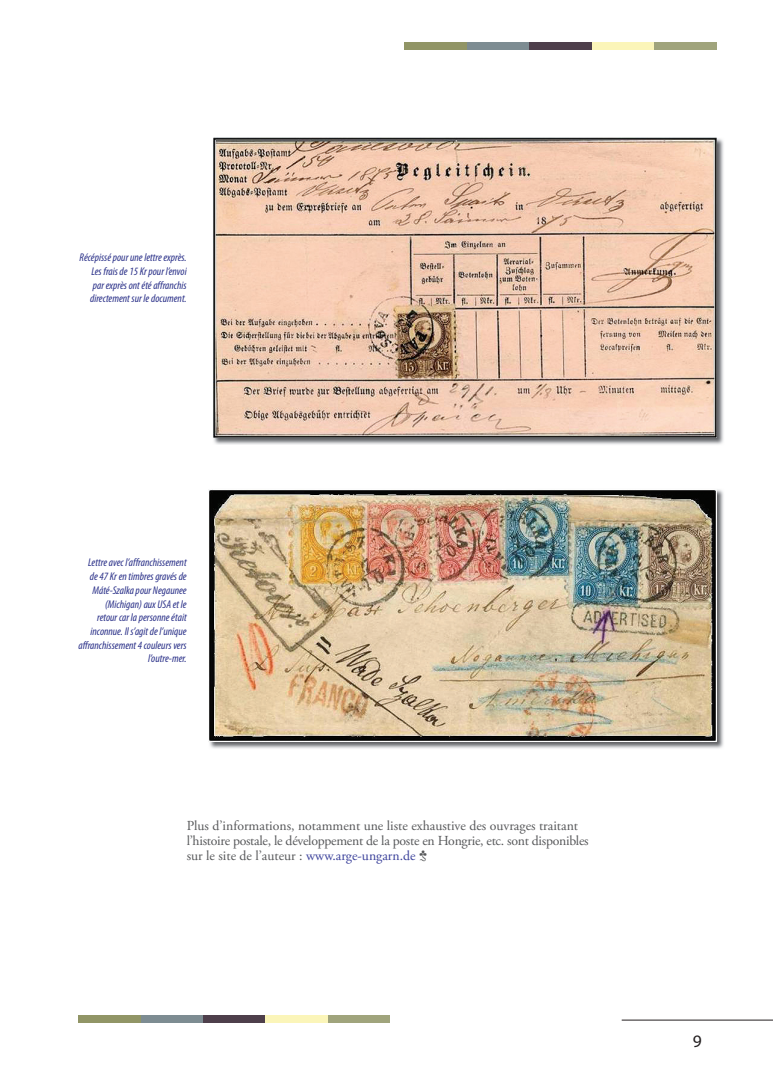
<style>
.page{position:relative;width:773px;height:1081px;background:#fff}
.page>*{position:absolute;margin:0;border:0;box-sizing:border-box;transform-origin:0 0}
.t1{font:17.5px "Myriad Pro";color:#231f20}
.t2{font:13.75px/15px "Adobe Garamond Pro";color:#57585a}
.t3{font:italic condensed 11.25px/13.8px "Myriad Pro";color:#2a3088;text-align:justify}
.s1{color:#3c429b}
</style>
<div class="page">
<hr style="left:621px;top:1020px;width:151px;height:1px;background:#231f20">
<div style="left:653px;top:42px;width:63px;height:8px;background:#a0a47c"></div>
<div style="left:591px;top:42px;width:62px;height:8px;background:#fbf5b9"></div>
<div style="left:528px;top:42px;width:63px;height:8px;background:#4e3f4b"></div>
<div style="left:466px;top:42px;width:63px;height:8px;background:#7d8c92"></div>
<div style="left:404px;top:42px;width:62px;height:8px;background:#919566"></div>
<div style="left:327px;top:1015px;width:63px;height:8px;background:#a0a47c"></div>
<div style="left:265px;top:1015px;width:62px;height:8px;background:#fbf5b9"></div>
<div style="left:202px;top:1015px;width:63px;height:8px;background:#4e3f4b"></div>
<div style="left:140px;top:1015px;width:63px;height:8px;background:#7d8c92"></div>
<div style="left:78px;top:1015px;width:62px;height:8px;background:#919566"></div>
<img style="left:213px;top:137px;width:510px;height:308px">
<img style="left:213px;top:138px;width:503px;height:299px">
<img style="left:208px;top:489px;width:515px;height:260px">
<img style="left:209px;top:489px;width:507px;height:253px">
<p class="t3" style="left:90px;top:250px;width:98px;text-indent:-10px">Récépissé pour une lettre exprès.<br>Les frais de 15 Kr pour l’envoi par exprès ont été affranchis directement sur le document.</p>
<p class="t3" style="left:78px;top:556px;width:110px;text-align:right">Lettre avec l’affranchissement de 47 Kr en timbres gravés de<br>Máté-Szalka pour Negaunee (Michigan) aux USA et le<br>retour car la personne était inconnue. Il s’agit de l’unique affranchissement 4 couleurs vers l’outre-mer.</p>
<p class="t2" style="left:187px;top:818px;width:403px">Plus d’informations, notamment une liste exhaustive des ouvrages traitant l’histoire postale, le développement de la poste en Hongrie, etc. sont disponibles sur le site de l’auteur : <span class="s1">www.arge-ungarn.de</span></p>
<h1 class="t1" style="left:692px;top:1030px;width:10px">9</h1>
</div>
